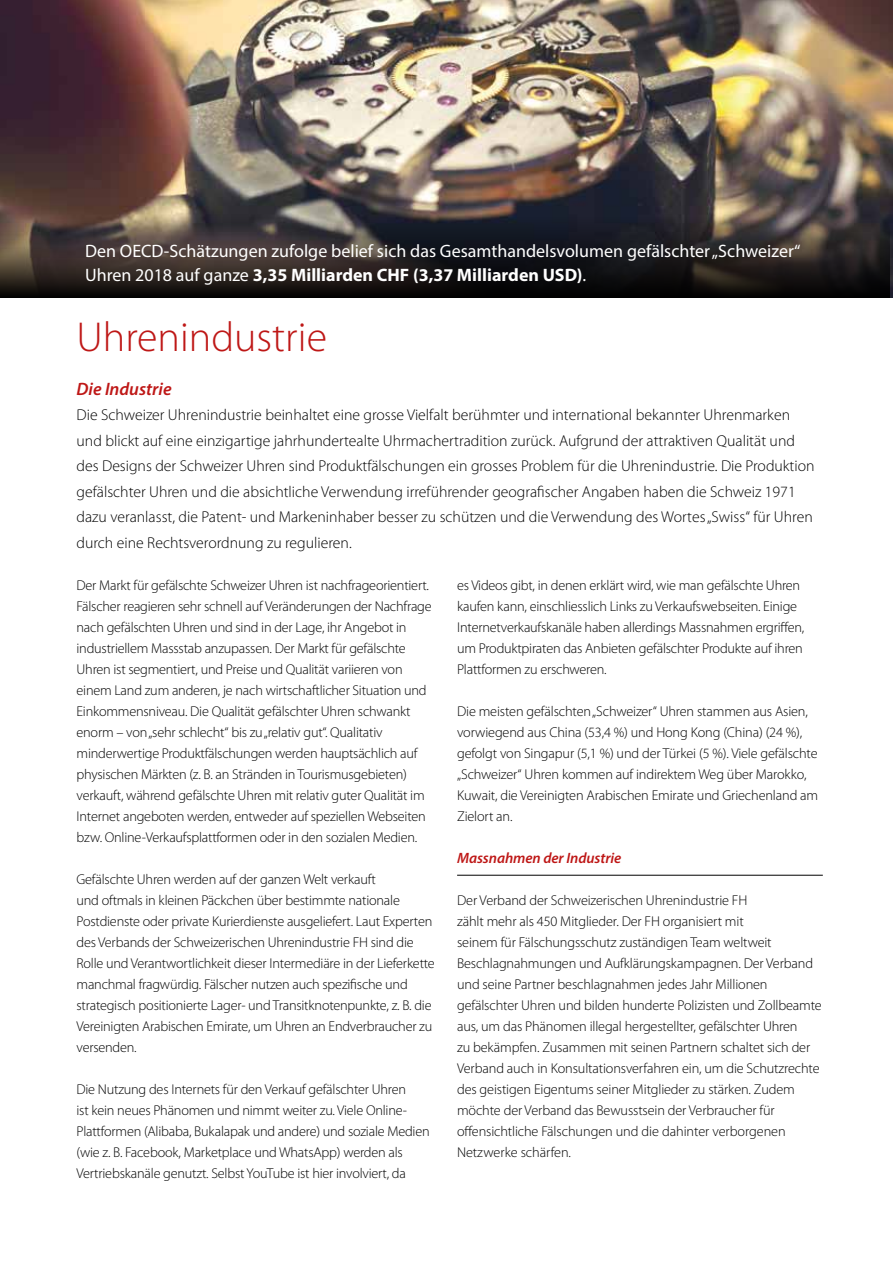
<style>
.page{position:relative;width:893px;height:1263px;background:#fff}
.page>*{position:absolute;margin:0;border:0;box-sizing:border-box;transform-origin:0 0}
.t1{font:300 42px "Myriad Pro";color:#be1716}
.t2{font:18px/24px "Myriad Pro";color:#fff}
.t3{font:italic 600 18px "Myriad Pro";color:#be1716}
.t4{font:300 15.75px/25.5px "Myriad Pro";color:#000}
.t5{font:italic 600 15px "Myriad Pro";letter-spacing:-.005em;color:#be1716}
.t6{font:300 14.25px/21px "Myriad Pro";letter-spacing:-.015em;color:#000}
.s1{font-weight:700}
</style>
<div class="page">
<img style="left:0;top:0;width:893px;height:298px">
<hr style="left:457px;top:875px;width:366px;height:1px;background:#000">
<svg style="left:0;top:217px;width:890px;height:81px;background:#2a2625"></svg>
<p class="t2" style="left:85px;top:239px;width:717px">Den OECD-Schätzungen zufolge belief sich das Gesamthandelsvolumen gefälschter „Schweizer“<br>Uhren 2018 auf ganze <span class="s1">3,35 Milliarden CHF (3,37 Milliarden USD)</span>.</p>
<h1 class="t1" style="left:77px;top:312px;width:252px">Uhrenindustrie</h1>
<p class="t3" style="left:77px;top:377px;width:97px">Die Industrie</p>
<p class="t4" style="left:77px;top:402px;width:740px">Die Schweizer Uhrenindustrie beinhaltet eine grosse Vielfalt berühmter und international bekannter Uhrenmarken und blickt auf eine einzigartige jahrhundertealte Uhrmachertradition zurück. Aufgrund der attraktiven Qualität und des Designs der Schweizer Uhren sind Produktfälschungen ein grosses Problem für die Uhrenindustrie. Die Produktion gefälschter Uhren und die absichtliche Verwendung irreführender geografischer Angaben haben die Schweiz 1971 dazu veranlasst, die Patent- und Markeninhaber besser zu schützen und die Verwendung des Wortes „Swiss“ für Uhren durch eine Rechtsverordnung zu regulieren.</p>
<p class="t6" style="left:77px;top:574px;width:357px">Der Markt für gefälschte Schweizer Uhren ist nachfrageorientiert.<br>Fälscher reagieren sehr schnell auf Veränderungen der Nachfrage nach gefälschten Uhren und sind in der Lage, ihr Angebot in industriellem Massstab anzupassen. Der Markt für gefälschte Uhren ist segmentiert, und Preise und Qualität variieren von einem Land zum anderen, je nach wirtschaftlicher Situation und Einkommensniveau. Die Qualität gefälschter Uhren schwankt enorm – von „sehr schlecht“ bis zu „relativ gut“. Qualitativ minderwertige Produktfälschungen werden hauptsächlich auf physischen Märkten (z. B. an Stränden in Tourismusgebieten) verkauft, während gefälschte Uhren mit relativ guter Qualität im Internet angeboten werden, entweder auf speziellen Webseiten bzw. Online-Verkaufsplattformen oder in den sozialen Medien.</p>
<p class="t6" style="left:77px;top:868px;width:360px">Gefälschte Uhren werden auf der ganzen Welt verkauft<br>und oftmals in kleinen Päckchen über bestimmte nationale Postdienste oder private Kurierdienste ausgeliefert. Laut Experten des Verbands der Schweizerischen Uhrenindustrie FH sind die Rolle und Verantwortlichkeit dieser Intermediäre in der Lieferkette manchmal fragwürdig. Fälscher nutzen auch spezifische und strategisch positionierte Lager- und Transitknotenpunkte, z. B. die Vereinigten Arabischen Emirate, um Uhren an Endverbraucher zu versenden.</p>
<p class="t6" style="left:77px;top:1078px;width:355px">Die Nutzung des Internets für den Verkauf gefälschter Uhren<br>ist kein neues Phänomen und nimmt weiter zu. Viele Online-Plattformen (Alibaba, Bukalapak und andere) und soziale Medien (wie z. B. Facebook, Marketplace und WhatsApp) werden als Vertriebskanäle genutzt. Selbst YouTube ist hier involviert, da</p>
<p class="t6" style="left:457px;top:574px;width:349px">es Videos gibt, in denen erklärt wird, wie man gefälschte Uhren kaufen kann, einschliesslich Links zu Verkaufswebseiten. Einige Internetverkaufskanäle haben allerdings Massnahmen ergriffen, um Produktpiraten das Anbieten gefälschter Produkte auf ihren Plattformen zu erschweren.</p>
<p class="t6" style="left:457px;top:700px;width:363px">Die meisten gefälschten „Schweizer“ Uhren stammen aus Asien, vorwiegend aus China (53,4 %) und Hong Kong (China) (24 %), gefolgt von Singapur (5,1 %) und der Türkei (5 %). Viele gefälschte „Schweizer“ Uhren kommen auf indirektem Weg über Marokko, Kuwait, die Vereinigten Arabischen Emirate und Griechenland am Zielort an.</p>
<p class="t5" style="left:457px;top:848px;width:166px">Massnahmen der Industrie</p>
<p class="t6" style="left:457px;top:889px;width:366px">Der Verband der Schweizerischen Uhrenindustrie FH<br>zählt mehr als 450 Mitglieder. Der FH organisiert mit<br>seinem für Fälschungsschutz zuständigen Team weltweit Beschlagnahmungen und Aufklärungskampagnen. Der Verband und seine Partner beschlagnahmen jedes Jahr Millionen gefälschter Uhren und bilden hunderte Polizisten und Zollbeamte aus, um das Phänomen illegal hergestellter, gefälschter Uhren<br>zu bekämpfen. Zusammen mit seinen Partnern schaltet sich der Verband auch in Konsultationsverfahren ein, um die Schutzrechte des geistigen Eigentums seiner Mitglieder zu stärken. Zudem möchte der Verband das Bewusstsein der Verbraucher für offensichtliche Fälschungen und die dahinter verborgenen Netzwerke schärfen.</p>
</div>
